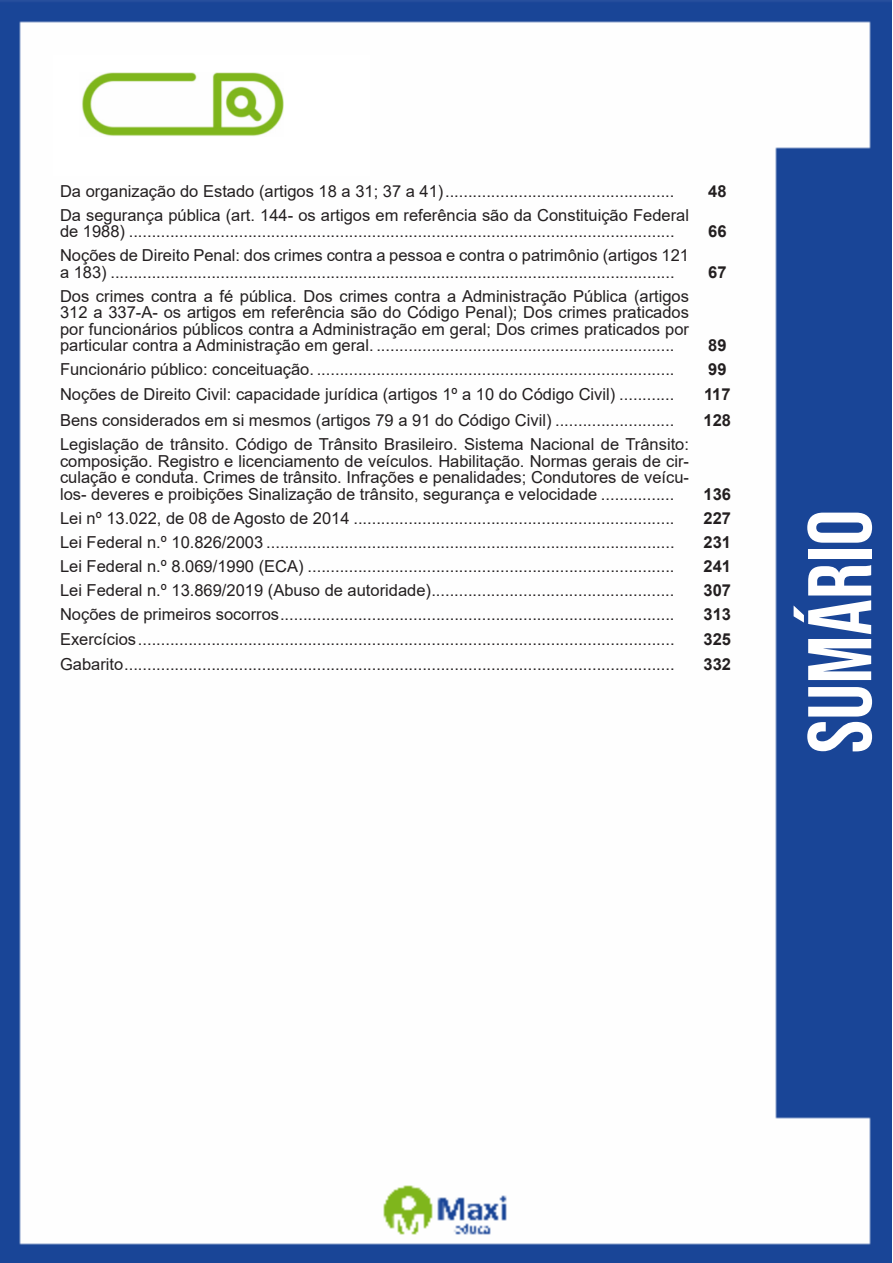
<style>
.page{position:relative;width:893px;height:1263px;background:#fff}
.page>*{position:absolute;margin:0;border:0;box-sizing:border-box;transform-origin:0 0}
.t1{font:90px "Bebas Neue";color:#fff}
.ALTERNATIVAS{font:16.5px/16.5px "Arial";color:#231f20}
.INDICE{font:700 16.5px "Arial";color:#231f20}
</style>
<div class="page">
<img style="left:0;top:0;width:892px;height:1263px">
<div style="left:53px;top:55px;width:317px;height:121px;background:#fff"></div>
<img style="left:82px;top:72px;width:201px;height:64px">
<p class="ALTERNATIVAS" style="left:60px;top:182px;width:616px">Da organização do Estado (artigos 18 a 31; 37 a 41)..................................................</p>
<p class="INDICE" style="left:708px;top:179px;width:20px">48</p>
<p class="ALTERNATIVAS" style="left:60px;top:206px;width:630px">Da segurança pública (art. 144- os artigos em referência são da Constituição Federal de 1988) .......................................................................................................................</p>
<p class="INDICE" style="left:708px;top:220px;width:20px">66</p>
<p class="ALTERNATIVAS" style="left:60px;top:247px;width:630px">Noções de Direito Penal: dos crimes contra a pessoa e contra o patrimônio (artigos 121 a 183) ...........................................................................................................................</p>
<p class="ALTERNATIVAS" style="left:60px;top:287px;width:630px;text-align:justify">Dos crimes contra a fé pública. Dos crimes contra a Administração Pública (artigos 312 a 337-A- os artigos em referência são do Código Penal); Dos crimes praticados por funcionários públicos contra a Administração em geral; Dos crimes praticados por particular contra a Administração em geral. .................................................................</p>
<p class="INDICE" style="left:708px;top:260px;width:20px">67</p>
<p class="INDICE" style="left:708px;top:334px;width:20px">89</p>
<p class="ALTERNATIVAS" style="left:60px;top:361px;width:616px">Funcionário público: conceituação. ..............................................................................</p>
<p class="INDICE" style="left:708px;top:358px;width:20px">99</p>
<p class="ALTERNATIVAS" style="left:60px;top:386px;width:616px">Noções de Direito Civil: capacidade jurídica (artigos 1º a 10 do Código Civil) ............</p>
<p class="INDICE" style="left:704px;top:382px;width:28px">117</p>
<p class="ALTERNATIVAS" style="left:60px;top:412px;width:616px">Bens considerados em si mesmos (artigos 79 a 91 do Código Civil) ..........................</p>
<p class="INDICE" style="left:704px;top:409px;width:29px">128</p>
<p class="ALTERNATIVAS" style="left:60px;top:436px;width:630px;text-align:justify">Legislação de trânsito. Código de Trânsito Brasileiro. Sistema Nacional de Trânsito: composição. Registro e licenciamento de veículos. Habilitação. Normas gerais de cir&shy;culação e conduta. Crimes de trânsito. Infrações e penalidades; Condutores de veícu&shy;los- deveres e proibições Sinalização de trânsito, segurança e velocidade ................</p>
<p class="INDICE" style="left:704px;top:482px;width:29px">136</p>
<p class="ALTERNATIVAS" style="left:60px;top:510px;width:616px">Lei nº 13.022, de 08 de Agosto de 2014 ......................................................................</p>
<p class="INDICE" style="left:704px;top:507px;width:29px">227</p>
<p class="ALTERNATIVAS" style="left:60px;top:534px;width:616px">Lei Federal n.º 10.826/2003 .........................................................................................</p>
<p class="INDICE" style="left:704px;top:531px;width:29px">231</p>
<p class="ALTERNATIVAS" style="left:60px;top:558px;width:616px">Lei Federal n.º 8.069/1990 (ECA) ................................................................................</p>
<p class="INDICE" style="left:704px;top:555px;width:29px">241</p>
<p class="ALTERNATIVAS" style="left:60px;top:582px;width:616px">Lei Federal n.º 13.869/2019 (Abuso de autoridade).....................................................</p>
<p class="INDICE" style="left:704px;top:579px;width:29px">307</p>
<p class="ALTERNATIVAS" style="left:60px;top:606px;width:616px">Noções de primeiros socorros......................................................................................</p>
<p class="INDICE" style="left:704px;top:603px;width:29px">313</p>
<p class="ALTERNATIVAS" style="left:60px;top:631px;width:616px">Exercícios.....................................................................................................................</p>
<p class="INDICE" style="left:704px;top:628px;width:29px">325</p>
<p class="ALTERNATIVAS" style="left:60px;top:656px;width:616px">Gabarito........................................................................................................................</p>
<p class="INDICE" style="left:704px;top:652px;width:29px">332</p>
<h1 class="t1" style="left:789px;top:753px;width:245px;rotate:-90deg">sumário</h1>
</div>
